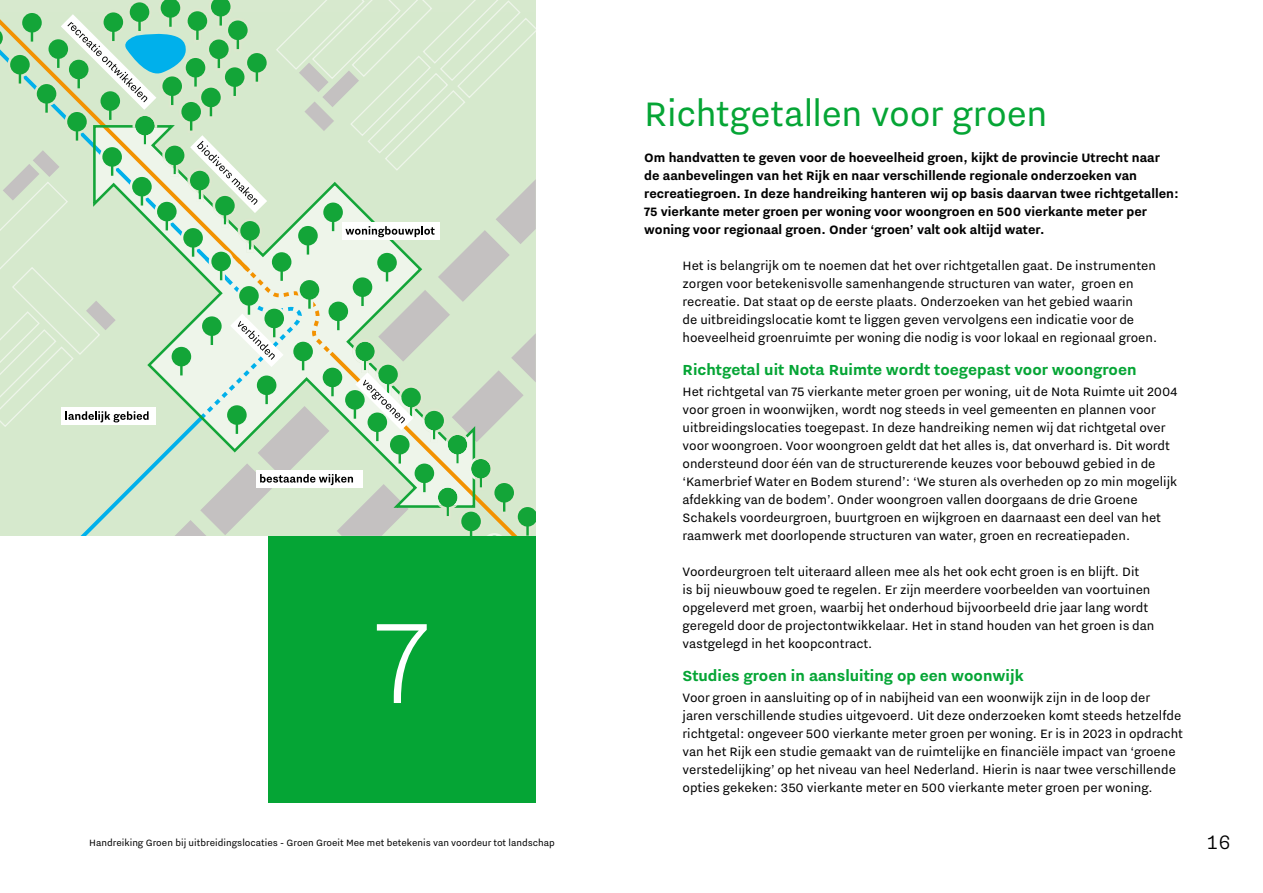
<style>
.page{position:relative;width:1263px;height:893px;background:#fff}
.page>*{position:absolute;margin:0;border:0;box-sizing:border-box;transform-origin:0 0}
.H1-plat_kop{font:300 141.3px "Nitti Utrecht";color:#fff}
.H2-kop{font:42px "Nitti Grotesk";letter-spacing:-.01em;color:#05a535}
.t1{font:300 24px "Nitti Utrecht";color:#000}
.H2-paragraafkop_2{font:700 18px "Nitti Utrecht";color:#05a535}
.plat{font:15px/18px "Nitti Utrecht";color:#000}
.Intro{font:700 15px/18px "Nitti Utrecht";color:#000}
.t2{font:11.25px "Nitti Utrecht Regular 2";color:#000}
</style>
<div class="page">
<div style="left:269px;top:536px;width:267px;height:267px;background:#05a535"></div>
<svg style="left:0;top:0;width:536px;height:536px;background:#c7e1c4"></svg>
<h1 class="H1-plat_kop" style="left:365px;top:588px;width:75px">7</h1>
<h2 class="H2-kop" style="left:644px;top:90px;width:405px">Richtgetallen voor groen</h2>
<p class="Intro" style="left:644px;top:148px;width:536px">Om handvatten te geven voor de hoeveelheid groen, kijkt de provincie Utrecht naar de aanbevelingen van het Rijk en naar verschillende regionale onderzoeken van recreatiegroen. In deze handreiking hanteren wij op basis daarvan twee richtgetallen:<br>75 vierkante meter groen per woning voor woongroen en 500 vierkante meter per woning voor regionaal groen. Onder ‘groen’ valt ook altijd water.</p>
<p class="plat" style="left:682px;top:256px;width:476px">Het is belangrijk om te noemen dat het over richtgetallen gaat. De instrumenten zorgen voor betekenisvolle samenhangende structuren van water, groen en recreatie. Dat staat op de eerste plaats. Onderzoeken van het gebied waarin<br>de uitbreidingslocatie komt te liggen geven vervolgens een indicatie voor de hoeveelheid groenruimte per woning die nodig is voor lokaal en regionaal groen.</p>
<h3 class="H2-paragraafkop_2" style="left:682px;top:360px;width:456px">Richtgetal uit Nota Ruimte wordt toegepast voor woongroen</h3>
<p class="plat" style="left:682px;top:382px;width:496px">Het richtgetal van 75 vierkante meter groen per woning, uit de Nota Ruimte uit 2004 voor groen in woonwijken, wordt nog steeds in veel gemeenten en plannen voor uitbreidingslocaties toegepast. In deze handreiking nemen wij dat richtgetal over voor woongroen. Voor woongroen geldt dat het alles is, dat onverhard is. Dit wordt ondersteund door één van de structurerende keuzes voor bebouwd gebied in de ‘Kamerbrief Water en Bodem sturend’: ‘We sturen als overheden op zo min mogelijk afdekking van de bodem’. Onder woongroen vallen doorgaans de drie Groene Schakels voordeurgroen, buurtgroen en wijkgroen en daarnaast een deel van het raamwerk met doorlopende structuren van water, groen en recreatiepaden.</p>
<p class="plat" style="left:682px;top:562px;width:473px">Voordeurgroen telt uiteraard alleen mee als het ook echt groen is en blijft. Dit<br>is bij nieuwbouw goed te regelen. Er zijn meerdere voorbeelden van voortuinen opgeleverd met groen, waarbij het onderhoud bijvoorbeeld drie jaar lang wordt geregeld door de projectontwikkelaar. Het in stand houden van het groen is dan vastgelegd in het koopcontract.</p>
<h3 class="H2-paragraafkop_2" style="left:682px;top:666px;width:343px">Studies groen in aansluiting op een woonwijk</h3>
<p class="plat" style="left:682px;top:688px;width:502px">Voor groen in aansluiting op of in nabijheid van een woonwijk zijn in de loop der jaren verschillende studies uitgevoerd. Uit deze onderzoeken komt steeds hetzelfde richtgetal: ongeveer 500 vierkante meter groen per woning. Er is in 2023 in opdracht van het Rijk een studie gemaakt van de ruimtelijke en financiële impact van ‘groene verstedelijking’ op het niveau van heel Nederland. Hierin is naar twee verschillende opties gekeken: 350 vierkante meter en 500 vierkante meter groen per woning.</p>
<p class="t2" style="left:89px;top:837px;width:467px">Handreiking Groen bij uitbreidingslocaties - Groen Groeit Mee met betekenis van voordeur tot landschap</p>
<h3 class="t1" style="left:1206px;top:829px;width:26px">16</h3>
</div>
